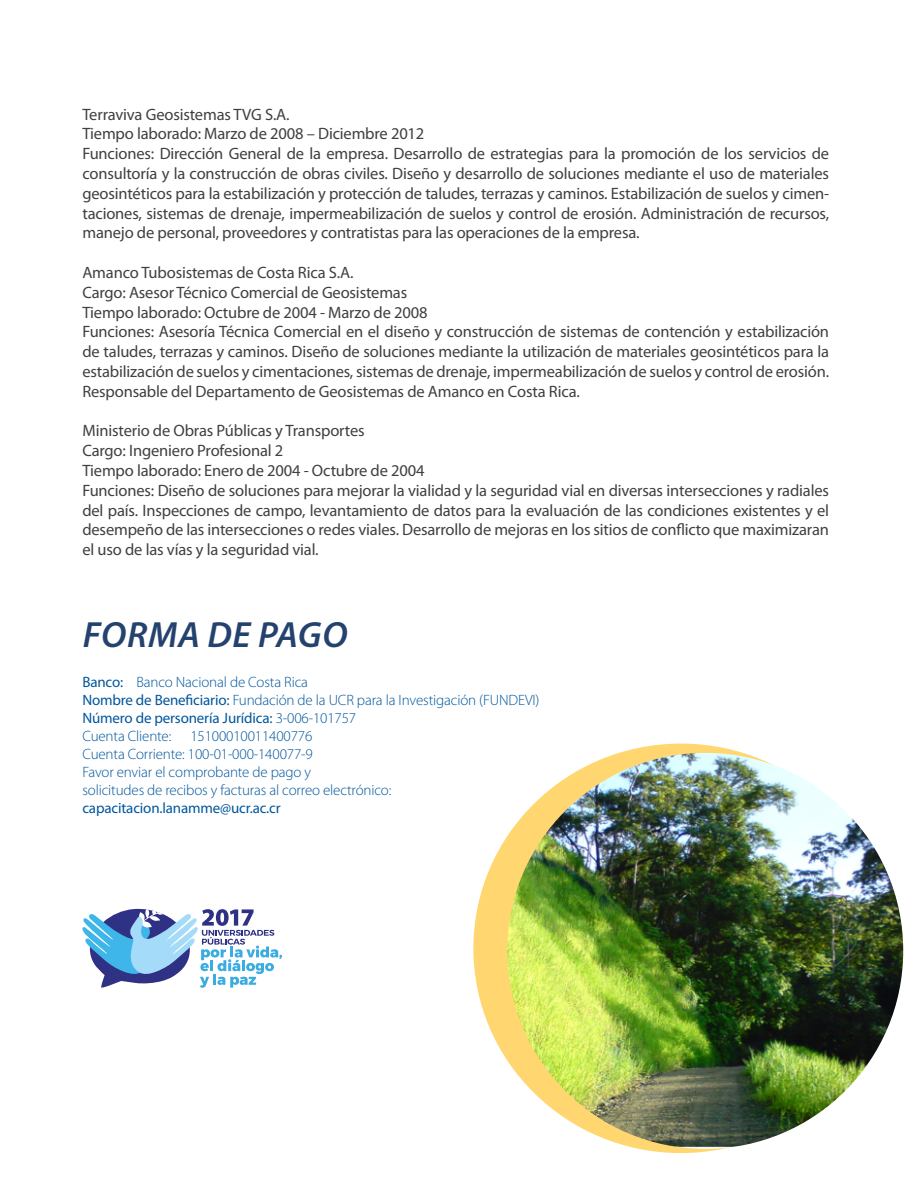
<style>
.page{position:relative;width:918px;height:1188px;background:#fff}
.page>*{position:absolute;margin:0;border:0;box-sizing:border-box;transform-origin:0 0}
.t1{font:italic 600 36.6px "Myriad Pro";letter-spacing:.02em;color:#24426e}
.t2{font:16.5px/19.8px "Myriad Pro";letter-spacing:-.01em;color:#404040}
.t3{font:300 15px/18px "Myriad Pro";letter-spacing:-.01em;color:#00569d}
.t4{font:15px "Myriad Pro";letter-spacing:-.01em;color:#00569d}
.s1{font-weight:400}
</style>
<div class="page">
<div style="left:473px;top:744px;width:415px;height:409px;background:#ffd670;border-radius:50%"></div>
<svg style="left:82px;top:908px;width:200px;height:80px"></svg>
<img style="left:507px;top:753px;width:396px;height:396px;border-radius:198px">
<p class="t2" style="left:82px;top:104px;width:748px">Terraviva Geosistemas TVG S.A.<br>Tiempo laborado: Marzo de 2008 – Diciembre 2012<br>Funciones: Dirección General de la empresa. Desarrollo de estrategias para la promoción de los servicios de consultoría y la construcción de obras civiles. Diseño y desarrollo de soluciones mediante el uso de materiales geosintéticos para la estabilización y protección de taludes, terrazas y caminos. Estabilización de suelos y cimen&shy;taciones, sistemas de drenaje, impermeabilización de suelos y control de erosión. Administración de recursos, manejo de personal, proveedores y contratistas para las operaciones de la empresa.</p>
<p class="t2" style="left:82px;top:262px;width:748px">Amanco Tubosistemas de Costa Rica S.A.<br>Cargo: Asesor Técnico Comercial de Geosistemas<br>Tiempo laborado: Octubre de 2004 - Marzo de 2008<br>Funciones: Asesoría Técnica Comercial en el diseño y construcción de sistemas de contención y estabilización de taludes, terrazas y caminos. Diseño de soluciones mediante la utilización de materiales geosintéticos para la estabilización de suelos y cimentaciones, sistemas de drenaje, impermeabilización de suelos y control de erosión.<br>Responsable del Departamento de Geosistemas de Amanco en Costa Rica.</p>
<p class="t2" style="left:82px;top:421px;width:748px">Ministerio de Obras Públicas y Transportes<br>Cargo: Ingeniero Profesional 2<br>Tiempo laborado: Enero de 2004 - Octubre de 2004<br>Funciones: Diseño de soluciones para mejorar la vialidad y la seguridad vial en diversas intersecciones y radiales del país. Inspecciones de campo, levantamiento de datos para la evaluación de las condiciones existentes y el desempeño de las intersecciones o redes viales. Desarrollo de mejoras en los sitios de conflicto que maximizaran el uso de las vías y la seguridad vial.</p>
<h1 class="t1" style="left:83px;top:612px;width:266px">FORMA DE PAGO</h1>
<p class="t3" style="left:82px;top:673px;width:459px"><span class="s1">Banco:</span> Banco Nacional de Costa Rica<br><span class="s1">Nombre de Beneficiario:</span> Fundación de la UCR para la Investigación (FUNDEVI)<br><span class="s1">Número de personería Jurídica:</span> 3-006-101757<br>Cuenta Cliente:</p>
<p class="t3" style="left:82px;top:727px;width:310px;text-indent:108px">15100010011400776<br>Cuenta Corriente: 100-01-000-140077-9<br>Favor enviar el comprobante de pago y<br>solicitudes de recibos y facturas al correo electrónico:</p>
<p class="t4" style="left:82px;top:799px;width:200px">capacitacion.lanamme@ucr.ac.cr</p>
</div>
